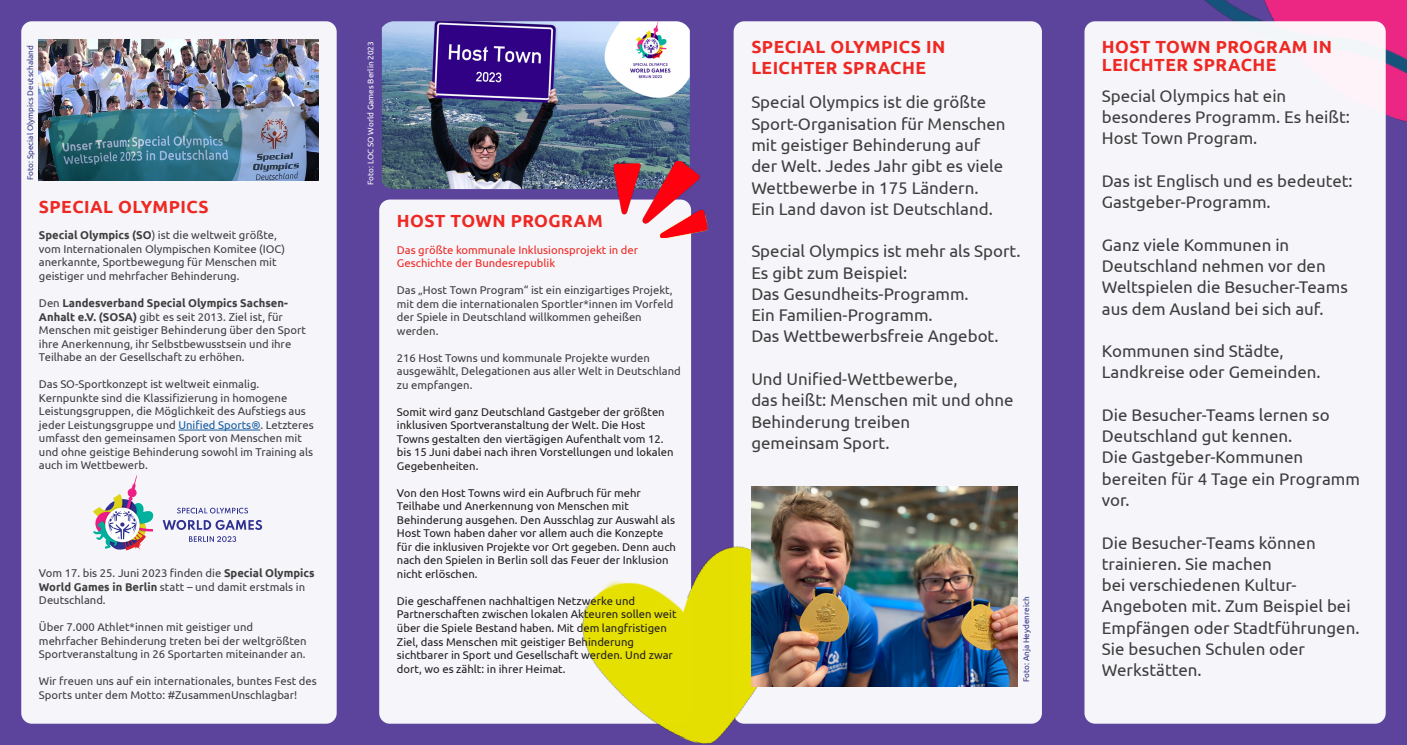
<style>
.page{position:relative;width:1407px;height:745px;background:#fff}
.page>*{position:absolute;margin:0;border:0;box-sizing:border-box;transform-origin:0 0}
.Einf__Abs{font:700 17.5px "Ubuntu";letter-spacing:.025em;color:#ee2823}
.t1{font:16.88px/21.2px "Ubuntu";color:#3e3e3f}
.Einf__Abs-2{font:11.25px/13.5px "Ubuntu";color:#3e3e3f}
.t2{font:11.25px/13.5px "Ubuntu";color:#231f20}
.t3{font:11.25px/13.5px "Ubuntu";color:#ee2823}
.Einf__Abs-3{font:8.12px "Ubuntu";color:#2d3485}
.Einf__Abs-4{font:8.12px "Ubuntu";color:#fff}
.s1{font-weight:700}
.s2{color:#175d9e}
</style>
<div class="page">
<div style="left:0;top:0;width:1407px;height:744px;background:#5c449c"></div>
<img style="left:1116px;top:0;width:291px;height:123px">
<div style="left:21px;top:21px;width:316px;height:702px;background:#f6f5f9;border-radius:11px"></div>
<div style="left:733px;top:21px;width:309px;height:702px;background:#f6f5f9;border-radius:11px"></div>
<div style="left:1084px;top:21px;width:301px;height:702px;background:#f6f5f9;border-radius:11px"></div>
<img style="left:382px;top:21px;width:308px;height:168px">
<div style="left:379px;top:199px;width:312px;height:524px;background:#f6f5f9;border-radius:11px"></div>
<img style="left:613px;top:161px;width:95px;height:77px">
<img style="left:555px;top:504px;width:254px;height:240px">
<hr style="left:178px;top:429px;width:82px;height:1px;background:#175d9e">
<svg style="left:93px;top:475px;width:61px;height:76px"></svg>
<svg style="left:177px;top:507px;width:71px;height:6px"></svg>
<svg style="left:163px;top:520px;width:99px;height:9px"></svg>
<svg style="left:189px;top:536px;width:47px;height:5px"></svg>
<img style="left:39px;top:39px;width:280px;height:142px">
<img style="left:751px;top:486px;width:266px;height:199px">
<p class="Einf__Abs-3" style="left:25px;top:180px;width:136px;rotate:-90deg">Foto: Special Olympics Deutschaland</p>
<p class="Einf__Abs-4" style="left:366px;top:185px;width:145px;rotate:-90deg">Foto: LOC SO World Games Berlin 2023</p>
<p class="Einf__Abs" style="left:39px;top:196px;width:171px">SPECIAL OLYMPICS</p>
<p class="Einf__Abs-2" style="left:39px;top:228px;width:248px"><span class="s1">Special Olympics (SO</span>) ist die weltweit größte, vom Internationalen Olympischen Komitee (IOC) anerkannte, Sportbewegung für Menschen mit geistiger und mehrfacher Behinderung.</p>
<p class="Einf__Abs-2" style="left:39px;top:296px;width:268px">Den <span class="s1">Landesverband Special Olympics Sachsen-Anhalt e.V. (SOSA)</span> gibt es seit 2013. Ziel ist, für Menschen mit geistiger Behinderung über den Sport ihre Anerkennung, ihr Selbstbewusstsein und ihre Teilhabe an der Gesellschaft zu erhöhen.</p>
<p class="Einf__Abs-2" style="left:39px;top:377px;width:276px">Das SO-Sportkonzept ist weltweit einmalig.<br>Kernpunkte sind die Klassifizierung in homogene Leistungsgruppen, die Möglichkeit des Aufstiegs aus jeder Leistungsgruppe und <span class="s2">Unified Sports®</span>. Letzteres umfasst den gemeinsamen Sport von Menschen mit und ohne geistige Behinderung sowohl im Training als auch im Wettbewerb.</p>
<p class="Einf__Abs-2" style="left:39px;top:566px;width:277px">Vom 17. bis 25. Juni 2023 finden die <span class="s1">Special Olympics<br>World Games in Berlin</span> statt – und damit erstmals in<br>Deutschland.</p>
<p class="Einf__Abs-2" style="left:39px;top:620px;width:269px">Über 7.000 Athlet*innen mit geistiger und mehrfacher Behinderung treten bei der weltgrößten<br>Sportveranstaltung in 26 Sportarten miteinander an.</p>
<p class="Einf__Abs-2" style="left:39px;top:674px;width:279px">Wir freuen uns auf ein internationales, buntes Fest des<br>Sports unter dem Motto: #ZusammenUnschlagbar!</p>
<p class="Einf__Abs" style="left:397px;top:210px;width:207px">HOST TOWN PROGRAM</p>
<p class="t3" style="left:397px;top:242px;width:243px">Das größte kommunale Inklusionsprojekt in der<br>Geschichte der Bundesrepublik</p>
<p class="Einf__Abs-2" style="left:397px;top:283px;width:278px">Das „Host Town Program“ ist ein einzigartiges Projekt, mit dem die internationalen Sportler*innen im Vorfeld der Spiele in Deutschland willkommen geheißen werden.</p>
<p class="Einf__Abs-2" style="left:397px;top:350px;width:285px">216 Host Towns und kommunale Projekte wurden ausgewählt, Delegationen aus aller Welt in Deutschland zu empfangen.</p>
<p class="t2" style="left:397px;top:404px;width:278px">Somit wird ganz Deutschland Gastgeber der größten inklusiven Sportveranstaltung der Welt. Die Host Towns gestalten den viertägigen Aufenthalt vom 12. bis 15 Juni dabei nach ihren Vorstellungen und lokalen Gegebenheiten.</p>
<p class="t2" style="left:397px;top:485px;width:281px">Von den Host Towns wird ein Aufbruch für mehr Teilhabe und Anerkennung von Menschen mit Behinderung ausgehen. Den Ausschlag zur Auswahl als Host Town haben daher vor allem auch die Konzepte für die inklusiven Projekte vor Ort gegeben. Denn auch nach den Spielen in Berlin soll das Feuer der Inklusion nicht erlöschen.</p>
<p class="t2" style="left:397px;top:593px;width:281px">Die geschaffenen nachhaltigen Netzwerke und Partnerschaften zwischen lokalen Akteuren sollen weit über die Spiele Bestand haben. Mit dem langfristigen Ziel, dass Menschen mit geistiger Behinderung sichtbarer in Sport und Gesellschaft werden. Und zwar dort, wo es zählt: in ihrer Heimat.</p>
<p class="Einf__Abs" style="left:751px;top:36px;width:195px">SPECIAL OLYMPICS IN</p>
<p class="Einf__Abs" style="left:751px;top:57px;width:176px">LEICHTER SPRACHE</p>
<p class="t1" style="left:751px;top:91px;width:236px">Special Olympics ist die größte</p>
<p class="t1" style="left:751px;top:112px;width:256px">Sport-Organisation für Menschen mit geistiger Behinderung auf der Welt. Jedes Jahr gibt es viele<br>Wettbewerbe in 175 Ländern.<br>Ein Land davon ist Deutschland.</p>
<p class="t1" style="left:751px;top:240px;width:271px">Special Olympics ist mehr als Sport.<br>Es gibt zum Beispiel:</p>
<p class="t1" style="left:751px;top:282px;width:219px">Das Gesundheits-Programm.</p>
<p class="t1" style="left:751px;top:304px;width:183px">Ein Familien-Programm.</p>
<p class="t1" style="left:751px;top:325px;width:249px">Das Wettbewerbsfreie Angebot.</p>
<p class="t1" style="left:751px;top:367px;width:208px">Und Unified-Wettbewerbe,</p>
<p class="t1" style="left:751px;top:389px;width:264px">das heißt: Menschen mit und ohne<br>Behinderung treiben</p>
<p class="t1" style="left:751px;top:431px;width:140px">gemeinsam Sport.</p>
<p class="Einf__Abs-3" style="left:1021px;top:682px;width:87px;rotate:-90deg">Foto: Anja Heydenreich</p>
<p class="Einf__Abs" style="left:1102px;top:36px;width:232px">HOST TOWN PROGRAM IN</p>
<p class="Einf__Abs" style="left:1102px;top:54px;width:176px">LEICHTER SPRACHE</p>
<p class="t1" style="left:1102px;top:85px;width:250px">Special Olympics hat ein besonderes Programm. Es heißt:<br>Host Town Program.</p>
<p class="t1" style="left:1102px;top:170px;width:252px">Das ist Englisch und es bedeutet:<br>Gastgeber-Programm.</p>
<p class="t1" style="left:1102px;top:233px;width:247px">Ganz viele Kommunen in<br>Deutschland nehmen vor den<br>Weltspielen die Besucher-Teams aus dem Ausland bei sich auf.</p>
<p class="t1" style="left:1102px;top:340px;width:220px">Kommunen sind Städte,<br>Landkreise oder Gemeinden.</p>
<p class="t1" style="left:1102px;top:403px;width:229px">Die Besucher-Teams lernen so<br>Deutschland gut kennen.</p>
<p class="t1" style="left:1102px;top:446px;width:260px">Die Gastgeber-Kommunen bereiten für 4 Tage ein Programm vor.</p>
<p class="t1" style="left:1102px;top:531px;width:259px">Die Besucher-Teams können trainieren. Sie machen<br>bei verschiedenen Kultur-<br>Angeboten mit. Zum Beispiel bei<br>Empfängen oder Stadtführungen.<br>Sie besuchen Schulen oder<br>Werkstätten.</p>
</div>
